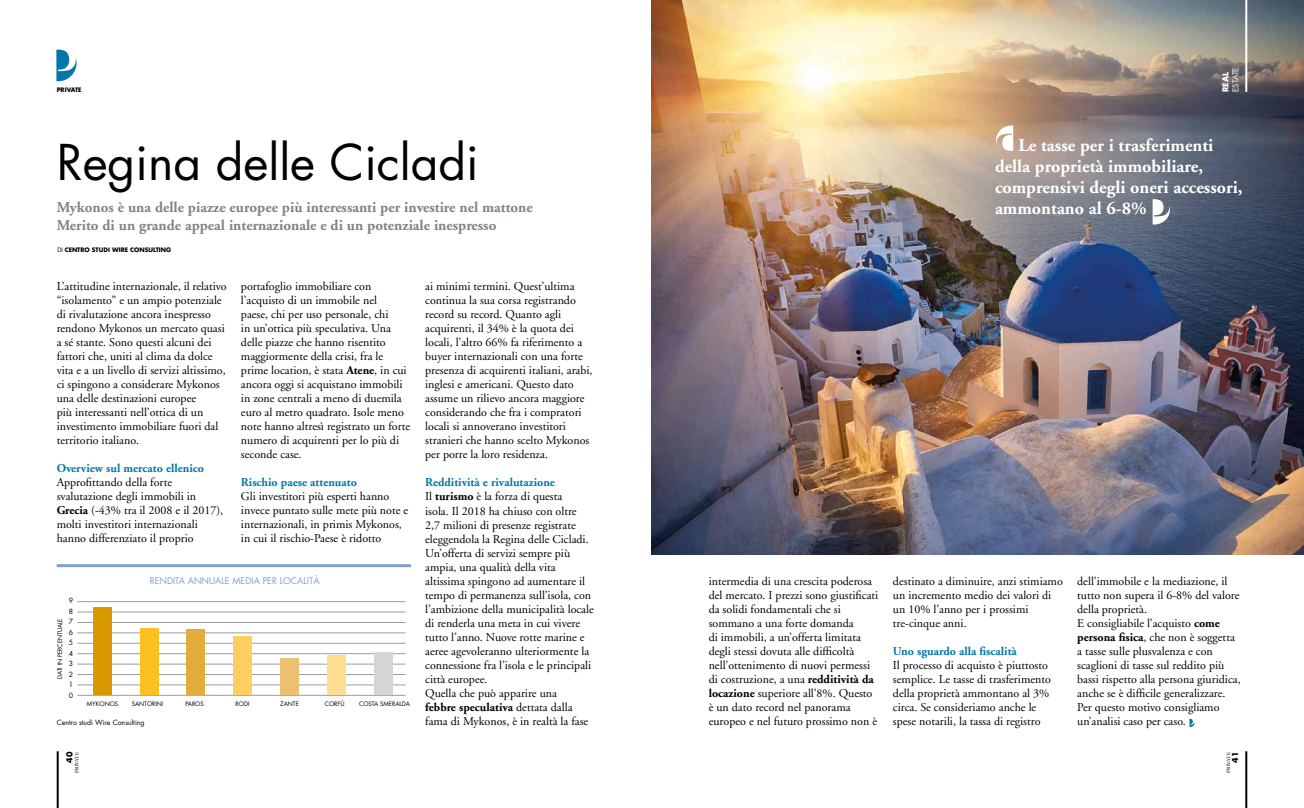
<style>
.page{position:relative;width:1304px;height:808px;background:#fff}
.page>*{position:absolute;margin:0;border:0;box-sizing:border-box;transform-origin:0 0}
.t1{font:48px "Futura";color:#000}
.t2{font:700 18px/21px "Adobe Garamond";color:#fff}
.t3{font:700 15px/18px "Adobe Garamond";color:#88817d}
.t4{font:12px/14px "Adobe Garamond";color:#000}
.t5{font:700 12px "Adobe Garamond";color:#0078ab}
.t6{font:9px "Futura";color:#80a1cc}
.t7{font:8px "Futura";color:#fff}
.t8{font:700 8px "Futura";color:#000}
.t9{font:700 8px "Futura";color:#fff}
.t10{font:7px/10.5px "Futura";color:#000;text-align:justify}
.t11{font:6px "Futura";color:#000}
.t12{font:700 6px "Futura";color:#000}
.t13{font:5px "Baskerville";color:#000}
.s1{font-weight:400}
.s2{font-weight:700}
.s3{font-weight:700;color:#0078ab}
</style>
<div class="page">
<img style="left:652px;top:0;width:652px;height:555px">
<svg style="left:56px;top:50px;width:21px;height:31px"></svg>
<hr style="left:57px;top:751px;width:2px;height:57px;background:#000">
<hr style="left:1245px;top:751px;width:2px;height:57px;background:#000">
<hr style="left:1245px;top:0;width:2px;height:92px;background:#fff">
<hr style="left:77px;top:601px;width:329px;height:1px;background:#9d9d9c">
<hr style="left:77px;top:695px;width:329px;height:1px;background:#9d9d9c">
<hr style="left:77px;top:612px;width:329px;height:1px;background:#9d9d9c">
<hr style="left:77px;top:622px;width:329px;height:1px;background:#9d9d9c">
<hr style="left:77px;top:633px;width:329px;height:1px;background:#9d9d9c">
<hr style="left:77px;top:643px;width:329px;height:1px;background:#9d9d9c">
<hr style="left:77px;top:653px;width:329px;height:1px;background:#9d9d9c">
<hr style="left:77px;top:664px;width:329px;height:1px;background:#9d9d9c">
<hr style="left:77px;top:674px;width:329px;height:1px;background:#9d9d9c">
<hr style="left:77px;top:685px;width:329px;height:1px;background:#9d9d9c">
<div style="left:93px;top:607px;width:18px;height:88px;background:#da9900"></div>
<div style="left:140px;top:628px;width:18px;height:67px;background:#fcc120"></div>
<div style="left:187px;top:630px;width:18px;height:65px;background:#e2ac3d"></div>
<div style="left:234px;top:637px;width:18px;height:58px;background:#fece61"></div>
<div style="left:280px;top:658px;width:19px;height:37px;background:#ebc071"></div>
<div style="left:327px;top:655px;width:18px;height:40px;background:#ffdd93"></div>
<div style="left:374px;top:653px;width:18px;height:42px;background:#d8d4d3"></div>
<svg style="left:996px;top:126px;width:17px;height:25px"></svg>
<svg style="left:1153px;top:199px;width:17px;height:26px"></svg>
<hr style="left:57px;top:564px;width:354px;height:3px;background:#80a1cc">
<svg style="left:1189px;top:719px;width:6px;height:8px"></svg>
<p class="t12" style="left:57px;top:85px;width:26px">PRIVATE</p>
<h1 class="t1" style="left:57px;top:129px;width:423px">Regina delle Cicladi</h1>
<p class="t3" style="left:57px;top:199px;width:478px">Mykonos è una delle piazze europee più interessanti per investire nel mattone<br>Merito di un grande appeal internazionale e di un potenziale inespresso</p>
<p class="t12" style="left:57px;top:245px;width:115px"><span class="s1">DI</span> CENTRO STUDI WIRE CONSULTING</p>
<p class="t4" style="left:57px;top:280px;width:172px">L’attitudine internazionale, il relativo “isolamento” e un ampio potenziale di rivalutazione ancora inespresso rendono Mykonos un mercato quasi a sé stante. Sono questi alcuni dei fattori che, uniti al clima da dolce vita e a un livello di servizi altissimo, ci spingono a considerare Mykonos una delle destinazioni europee<br>più interessanti nell’ottica di un investimento immobiliare fuori dal territorio italiano.</p>
<p class="t5" style="left:57px;top:462px;width:149px">Overview sul mercato ellenico</p>
<p class="t4" style="left:57px;top:476px;width:168px">Approfittando della forte svalutazione degli immobili in<br><span class="s2">Grecia</span> (-43% tra il 2008 e il 2017), molti investitori internazionali hanno differenziato il proprio</p>
<p class="t4" style="left:241px;top:280px;width:171px">portafoglio immobiliare con l’acquisto di un immobile nel<br>paese, chi per uso personale, chi<br>in un’ottica più speculativa. Una delle piazze che hanno risentito maggiormente della crisi, fra le prime location, è stata <span class="s2">Atene</span>, in cui ancora oggi si acquistano immobili in zone centrali a meno di duemila euro al metro quadrato. Isole meno note hanno altresì registrato un forte numero di acquirenti per lo più di seconde case.</p>
<p class="t5" style="left:241px;top:476px;width:117px">Rischio paese attenuato</p>
<p class="t4" style="left:241px;top:490px;width:169px">Gli investitori più esperti hanno invece puntato sulle mete più note e internazionali, in primis Mykonos, in cui il rischio-Paese è ridotto</p>
<p class="t10" style="left:69px;top:595px;width:6px">9<br>8<br>7<br>6<br>5<br>4<br>3<br>2<br>1<br>0</p>
<p class="t11" style="left:56px;top:679px;width:62px;rotate:-90deg">DATI IN PERCENTUALE</p>
<p class="t6" style="left:150px;top:574px;width:171px">RENDITA ANNUALE MEDIA PER LOCALITÀ</p>
<p class="t11" style="left:87px;top:699px;width:33px">MYKONOS</p>
<p class="t11" style="left:132px;top:699px;width:33px">SANTORINI</p>
<p class="t11" style="left:185px;top:699px;width:20px">PAROS</p>
<p class="t11" style="left:236px;top:699px;width:15px">RODI</p>
<p class="t11" style="left:280px;top:699px;width:20px">ZANTE</p>
<p class="t11" style="left:325px;top:699px;width:21px">CORFÙ</p>
<p class="t11" style="left:359px;top:699px;width:53px">COSTA SMERALDA</p>
<p class="t10" style="left:57px;top:717px;width:89px">Centro studi Wire Consulting</p>
<p class="t4" style="left:425px;top:280px;width:169px">ai minimi termini. Quest’ultima continua la sua corsa registrando record su record. Quanto agli acquirenti, il 34% è la quota dei locali, l’altro 66% fa riferimento a buyer internazionali con una forte presenza di acquirenti italiani, arabi, inglesi e americani. Questo dato assume un rilievo ancora maggiore considerando che fra i compratori locali si annoverano investitori stranieri che hanno scelto Mykonos per porre la loro residenza.</p>
<p class="t4" style="left:425px;top:476px;width:170px"><span class="s3">Redditività e rivalutazione<br></span>Il <span class="s2">turismo</span> è la forza di questa<br>isola. Il 2018 ha chiuso con oltre 2,7 milioni di presenze registrate eleggendola la Regina delle Cicladi.<br>Un’offerta di servizi sempre più ampia, una qualità della vita altissima spingono ad aumentare il tempo di permanenza sull’isola, con l’ambizione della municipalità locale di renderla una meta in cui vivere tutto l’anno. Nuove rotte marine e aeree agevoleranno ulteriormente la connessione fra l’isola e le principali città europee.<br>Quella che può apparire una<br><span class="s2">febbre speculativa</span> dettata dalla fama di Mykonos, è in realtà la fase</p>
<p class="t9" style="left:1220px;top:92px;width:22px;rotate:-90deg">REAL</p>
<p class="t7" style="left:1230px;top:92px;width:26px;rotate:-90deg">ESTATE</p>
<h2 class="t2" style="left:995px;top:136px;width:249px;text-indent:23px">Le tasse per i trasferimenti della proprietà immobiliare, comprensivi degli oneri accessori, ammontano al 6-8%</h2>
<p class="t4" style="left:709px;top:574px;width:171px">intermedia di una crescita poderosa del mercato. I prezzi sono giustificati da solidi fondamentali che si sommano a una forte domanda<br>di immobili, a un’offerta limitata degli stessi dovuta alle difficoltà nell’ottenimento di nuovi permessi di costruzione, a una <span class="s2">redditività da locazione</span> superiore all’8%. Questo è un dato record nel panorama europeo e nel futuro prossimo non è</p>
<p class="t4" style="left:893px;top:574px;width:171px">destinato a diminuire, anzi stimiamo un incremento medio dei valori di un 10% l’anno per i prossimi tre-cinque anni.</p>
<p class="t5" style="left:893px;top:645px;width:125px">Uno sguardo alla fiscalità</p>
<p class="t4" style="left:893px;top:658px;width:160px">Il processo di acquisto è piuttosto semplice. Le tasse di trasferimento della proprietà ammontano al 3% circa. Se consideriamo anche le spese notarili, la tassa di registro</p>
<p class="t4" style="left:1077px;top:574px;width:165px">dell’immobile e la mediazione, il tutto non supera il 6-8% del valore della proprietà.<br>E consigliabile l’acquisto <span class="s2">come persona fisica</span>, che non è soggetta a tasse sulle plusvalenza e con scaglioni di tasse sul reddito più bassi rispetto alla persona giuridica, anche se è difficile generalizzare.<br>Per questo motivo consigliamo un’analisi caso per caso.</p>
<p class="t8" style="left:64px;top:763px;width:12px;rotate:-90deg">40</p>
<p class="t13" style="left:74px;top:773px;width:22px;rotate:-90deg">PRIVATE</p>
<p class="t13" style="left:1225px;top:773px;width:22px;rotate:-90deg">PRIVATE</p>
<p class="t8" style="left:1230px;top:763px;width:12px;rotate:-90deg">41</p>
</div>
